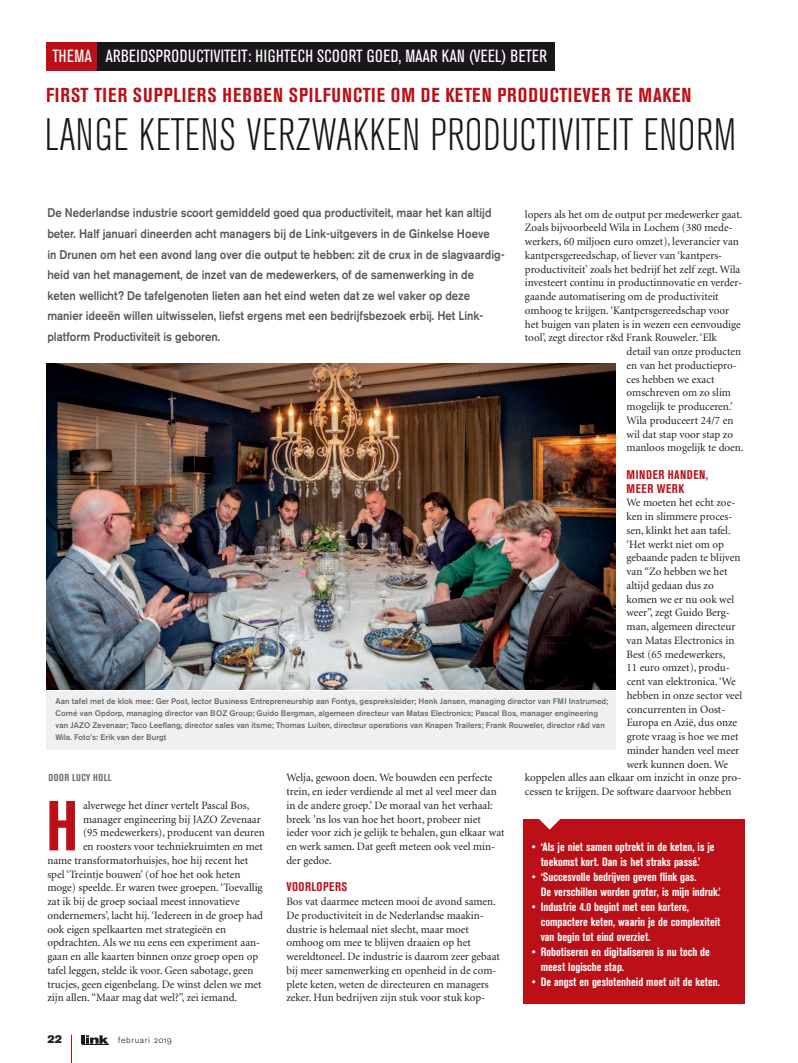
<style>
.page{position:relative;width:798px;height:1063px;background:#fff}
.page>*{position:absolute;margin:0;border:0;box-sizing:border-box;transform-origin:0 0}
.t1{font:700 condensed 70px "Akzidenz Grotesk BE";color:#bb1018;scale:.96 1}
.t2{font:300 condensed 45px "Akzidenz Grotesk BE";letter-spacing:.01em;color:#1b161c}
.t3{font:700 condensed 20px "Akzidenz Grotesk BE";letter-spacing:.05em;color:#bb1018}
.t4{font:condensed 17.5px "Akzidenz Grotesk BE";letter-spacing:.02em;color:#fff}
.t5{font:500 12.5px/20.6px "Akzidenz Grotesk BE";color:#57585a;scale:.9 1}
.t6{font:700 condensed 12.5px/13.8px "Akzidenz Grotesk BE";letter-spacing:.045em;color:#bb1018}
.t7{font:700 condensed 11.88px/15px "Akzidenz Grotesk BE";color:#fff}
.t8{font:11.25px/13.8px "Minion";color:#231f20}
.t9{font:11.25px "Akzidenz Grotesk BE Super";color:#231f20}
.t10{font:700 condensed 10px "Akzidenz Grotesk BE";letter-spacing:.05em;color:#6c6d70}
.t11{font:300 8.75px "Akzidenz Grotesk BE";letter-spacing:.07em;color:#231f20}
.t12{font:500 8.12px/11.9px "Akzidenz Grotesk BE";color:#6c6d70}
.s1{font-family:"Akzidenz Grotesk BE Light Os F";font-weight:400}
</style>
<div class="page">
<div style="left:523px;top:819px;width:221px;height:185px;background:#bb1018"></div>
<svg style="left:539px;top:819px;width:21px;height:11px"></svg>
<svg style="left:82px;top:1035px;width:27px;height:10px"></svg>
<svg style="left:71px;top:1035px;width:1px;height:28px"></svg>
<div style="left:46px;top:691px;width:570px;height:58px;background:#f0f0f0"></div>
<div style="left:46px;top:42px;width:52px;height:29px;background:#bb1018"></div>
<div style="left:98px;top:42px;width:456px;height:29px;background:#1b161c"></div>
<img style="left:46px;top:363px;width:569px;height:326px">
<h3 class="t4" style="left:52px;top:50px;width:496px">THEMA ARBEIDSPRODUCTIVITEIT: HIGHTECH SCOORT GOED, MAAR KAN (VEEL) BETER</h3>
<h3 class="t3" style="left:46px;top:87px;width:646px">FIRST TIER SUPPLIERS HEBBEN SPILFUNCTIE OM DE KETEN PRODUCTIEVER TE MAKEN</h3>
<h2 class="t2" style="left:45px;top:118px;width:692px">LANGE KETENS VERZWAKKEN PRODUCTIVITEIT ENORM</h2>
<p class="t5" style="left:47px;top:204px;width:509px">De Nederlandse industrie scoort gemiddeld goed qua productiviteit, maar het kan altijd beter. Half januari dineerden acht managers bij de Link-uitgevers in de Ginkelse Hoeve<br>in Drunen om het een avond lang over die output te hebben: zit de crux in de slagvaardig&shy;heid van het management, de inzet van de medewerkers, of de samenwerking in de keten wellicht? De tafelgenoten lieten aan het eind weten dat ze wel vaker op deze manier ideeën willen uitwisselen, liefst ergens met een bedrijfsbezoek erbij. Het Link&shy;platform Productiviteit is geboren.</p>
<p class="t8" style="left:524px;top:208px;width:219px">lopers als het om de output per medewerker gaat.</p>
<p class="t8" style="left:524px;top:222px;width:209px">Zoals bijvoorbeeld Wila in Lochem (380 mede-</p>
<p class="t8" style="left:524px;top:236px;width:215px">werkers, 60 miljoen euro omzet), leverancier van</p>
<p class="t8" style="left:524px;top:249px;width:199px">kantpersgereedschap, of liever van ‘kantpers-</p>
<p class="t8" style="left:524px;top:263px;width:217px">productiviteit’ zoals het bedrijf het zelf zegt. Wila</p>
<p class="t8" style="left:524px;top:277px;width:219px">investeert continu in productinnovatie en verder-</p>
<p class="t8" style="left:524px;top:291px;width:195px">gaande automatisering om de productiviteit</p>
<p class="t8" style="left:524px;top:304px;width:206px">omhoog te krijgen. ‘Kantpersgereedschap voor</p>
<p class="t8" style="left:524px;top:318px;width:217px">het buigen van platen is in wezen een eenvoudige</p>
<p class="t8" style="left:524px;top:332px;width:193px">tool’, zegt director r&amp;d Frank Rouweler. ‘Elk</p>
<p class="t8" style="left:626px;top:346px;width:116px">detail van onze producten</p>
<p class="t8" style="left:626px;top:359px;width:112px">en van het productiepro-</p>
<p class="t8" style="left:626px;top:373px;width:89px">ces hebben we exact</p>
<p class="t8" style="left:626px;top:387px;width:106px">omschreven om zo slim</p>
<p class="t8" style="left:626px;top:401px;width:108px">mogelijk te produceren.’</p>
<p class="t8" style="left:626px;top:414px;width:108px">Wila produceert 24/7 en</p>
<p class="t8" style="left:626px;top:428px;width:108px">wil dat stap voor stap zo</p>
<p class="t8" style="left:626px;top:442px;width:118px">manloos mogelijk te doen.</p>
<p class="t6" style="left:626px;top:469px;width:83px">MINDER HANDEN,<br>MEER WERK</p>
<p class="t8" style="left:626px;top:497px;width:110px">We moeten het echt zoe-</p>
<p class="t8" style="left:626px;top:511px;width:107px">ken in slimmere proces-</p>
<p class="t8" style="left:626px;top:524px;width:106px">sen, klinkt het aan tafel.</p>
<p class="t8" style="left:626px;top:538px;width:99px">‘Het werkt niet om op</p>
<p class="t8" style="left:626px;top:552px;width:115px">gebaande paden te blijven</p>
<p class="t8" style="left:626px;top:566px;width:102px">van “Zo hebben we het</p>
<p class="t8" style="left:626px;top:579px;width:89px">altijd gedaan dus zo</p>
<p class="t8" style="left:626px;top:593px;width:109px">komen we er nu ook wel</p>
<p class="t8" style="left:626px;top:607px;width:105px">weer”, zegt Guido Berg-</p>
<p class="t8" style="left:626px;top:621px;width:110px">man, algemeen directeur</p>
<p class="t8" style="left:626px;top:634px;width:109px">van Matas Electronics in</p>
<p class="t8" style="left:626px;top:648px;width:100px">Best (65 medewerkers,</p>
<p class="t8" style="left:626px;top:662px;width:105px">11 euro omzet), produ-</p>
<p class="t8" style="left:626px;top:676px;width:111px">cent van elektronica. ‘We</p>
<p class="t8" style="left:626px;top:689px;width:117px">hebben in onze sector veel</p>
<p class="t8" style="left:626px;top:703px;width:100px">concurrenten in Oost-</p>
<p class="t8" style="left:626px;top:717px;width:112px">Europa en Azië, dus onze</p>
<p class="t8" style="left:626px;top:731px;width:113px">grote vraag is hoe we met</p>
<p class="t8" style="left:626px;top:744px;width:114px">minder handen veel meer</p>
<p class="t8" style="left:626px;top:758px;width:103px">werk kunnen doen. We</p>
<p class="t8" style="left:524px;top:772px;width:218px">koppelen alles aan elkaar om inzicht in onze pro-</p>
<p class="t8" style="left:524px;top:786px;width:208px">cessen te krijgen. De software daarvoor hebben</p>
<p class="t12" style="left:56px;top:696px;width:554px">Aan tafel met de klok mee: Ger Post, lector Business Entrepreneurship aan Fontys, gespreksleider; Henk Jansen, managing director van FMI Instrumed; Corné van Opdorp, managing director van BOZ Group; Guido Bergman, algemeen directeur van Matas Electronics; Pascal Bos, manager engineering van JAZO Zevenaar; Taco Leeflang, director sales van itsme; Thomas Luiten, directeur operations van Knapen Trailers; Frank Rouweler, director r&amp;d van Wila. Foto’s: Erik van der Burgt</p>
<p class="t10" style="left:49px;top:774px;width:65px">DOOR LUCY HOLL</p>
<p class="t8" style="left:286px;top:772px;width:219px">Welja, gewoon doen. We bouwden een perfecte trein, en ieder verdiende al met al veel meer dan in de andere groep.’ De moraal van het verhaal: breek ’ns los van hoe het hoort, probeer niet ieder voor zich je gelijk te behalen, gun elkaar wat en werk samen. Dat geeft meteen ook veel min&shy;der gedoe.</p>
<p class="t6" style="left:286px;top:881px;width:62px">VOORLOPERS</p>
<p class="t8" style="left:286px;top:896px;width:215px">Bos vat daarmee meteen mooi de avond samen.<br>De productiviteit in de Nederlandse maakin&shy;dustrie is helemaal niet slecht, maar moet omhoog om mee te blijven draaien op het wereldtoneel. De industrie is daarom zeer gebaat bij meer samenwerking en openheid in de com&shy;plete keten, weten de directeuren en managers zeker. Hun bedrijven zijn stuk voor stuk kop-</p>
<h1 class="t1" style="left:46px;top:801px;width:35px">H</h1>
<p class="t8" style="left:83px;top:799px;width:168px">alverwege het diner vertelt Pascal Bos,</p>
<p class="t8" style="left:83px;top:813px;width:179px">manager engineering bij JAZO Zevenaar</p>
<p class="t8" style="left:83px;top:827px;width:183px">(95 medewerkers), producent van deuren</p>
<p class="t8" style="left:83px;top:841px;width:181px">en roosters voor techniekruimten en met</p>
<p class="t8" style="left:47px;top:854px;width:202px">name transformatorhuisjes, hoe hij recent het</p>
<p class="t8" style="left:47px;top:868px;width:194px">spel ‘Treintje bouwen’ (of hoe het ook heten</p>
<p class="t8" style="left:47px;top:882px;width:217px">moge) speelde. Er waren twee groepen. ‘Toevallig</p>
<p class="t8" style="left:47px;top:896px;width:194px">zat ik bij de groep sociaal meest innovatieve</p>
<p class="t8" style="left:47px;top:909px;width:217px">ondernemers’, lacht hij. ‘Iedereen in de groep had</p>
<p class="t8" style="left:47px;top:923px;width:180px">ook eigen spelkaarten met strategieën en</p>
<p class="t8" style="left:47px;top:937px;width:214px">opdrachten. Als we nu eens een experiment aan-</p>
<p class="t8" style="left:47px;top:951px;width:212px">gaan en alle kaarten binnen onze groep open op</p>
<p class="t8" style="left:47px;top:964px;width:208px">tafel leggen, stelde ik voor. Geen sabotage, geen</p>
<p class="t8" style="left:47px;top:978px;width:216px">trucjes, geen eigenbelang. De winst delen we met</p>
<p class="t8" style="left:47px;top:992px;width:191px">zijn allen. “Maar mag dat wel?”, zei iemand.</p>
<p class="t7" style="left:531px;top:840px;width:184px;text-align:center">• ‘Als je niet samen optrekt in de keten, is je toekomst kort. Dan is het straks passé.’</p>
<p class="t7" style="left:540px;top:870px;width:181px;text-indent:-9px">• ‘Succesvolle bedrijven geven flink gas.<br>De verschillen worden groter, is mijn indruk.’</p>
<p class="t7" style="left:540px;top:900px;width:181px;text-indent:-9px">• Industrie 4.0 begint met een kortere, compactere keten, waarin je de complexiteit van begin tot eind overziet.</p>
<p class="t7" style="left:540px;top:945px;width:171px;text-indent:-9px">• Robotiseren en digitaliseren is nu toch de meest logische stap.</p>
<p class="t7" style="left:531px;top:975px;width:190px">• De angst en geslotenheid moet uit de keten.</p>
<p class="t9" style="left:47px;top:1034px;width:16px">22</p>
<p class="t11" style="left:118px;top:1036px;width:55px">februari <span class="s1">2019</span></p>
</div>
